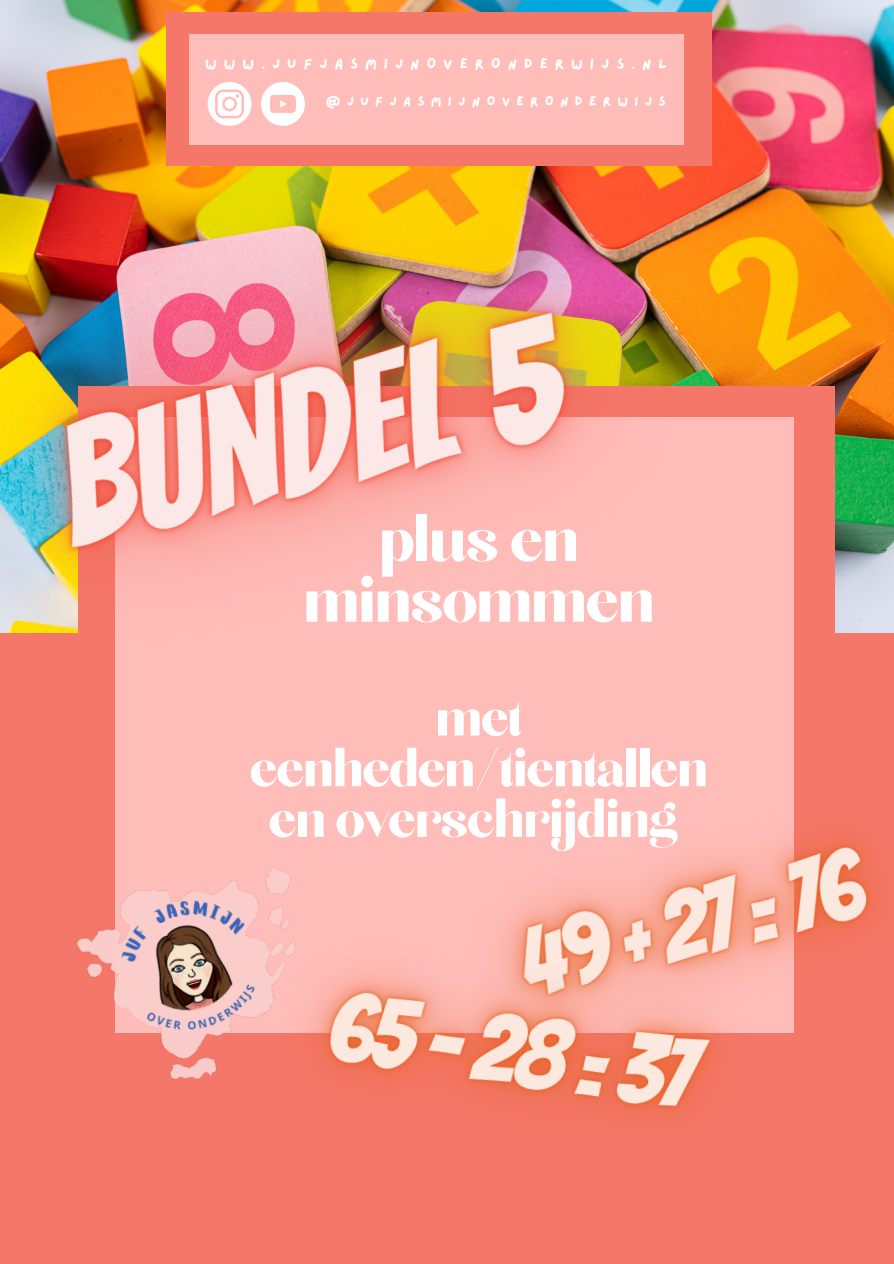
<style>
.page{position:relative;width:894px;height:1264px;background:#fff}
.page>*{position:absolute;margin:0;border:0;box-sizing:border-box;transform-origin:0 0}
.t1{font:74.4px/60.8px "Chloe";letter-spacing:-.035em;color:#fff;text-align:center}
.t2{font:61.95px/50.7px "Chloe";letter-spacing:-.035em;color:#fff;text-align:center}
.t3{font:14.7px "Lazydog";letter-spacing:.475em;color:#fff}
.t4{font:13.35px "Lazydog";letter-spacing:.475em;color:#fff}
</style>
<div class="page">
<div style="left:0;top:0;width:893px;height:1263px;background:#f47769"></div>
<img style="left:0;top:0;width:893px;height:632px">
<img style="left:0;top:34px;width:841px;height:798px">
<img style="left:357px;top:679px;width:521px;height:252px">
<img style="left:340px;top:834px;width:514px;height:283px">
<img style="left:42px;top:819px;width:298px;height:261px">
<div style="left:166px;top:12px;width:545px;height:153px;background:#f47769"></div>
<div style="left:189px;top:34px;width:494px;height:110px;background:#ffbdba"></div>
<svg style="left:207px;top:82px;width:44px;height:44px"></svg>
<svg style="left:261px;top:82px;width:44px;height:44px"></svg>
<p class="t3" style="left:205px;top:57px;width:463px">WWW.JUFJASMIJNOVERONDERWIJS.NL</p>
<p class="t4" style="left:325px;top:95px;width:341px">@JUFJASMIJNOVERONDERWIJS</p>
<p class="t1" style="left:303px;top:512px;width:354px">plus en minsommen</p>
<p class="t1" style="left:280px;top:532px;width:354px">plus en minsommen</p>
<p class="t2" style="left:249px;top:695px;width:460px">met eenheden/tientallen en overschrijding</p>
<p class="t2" style="left:300px;top:765px;width:314px">van het tiental</p>
</div>
